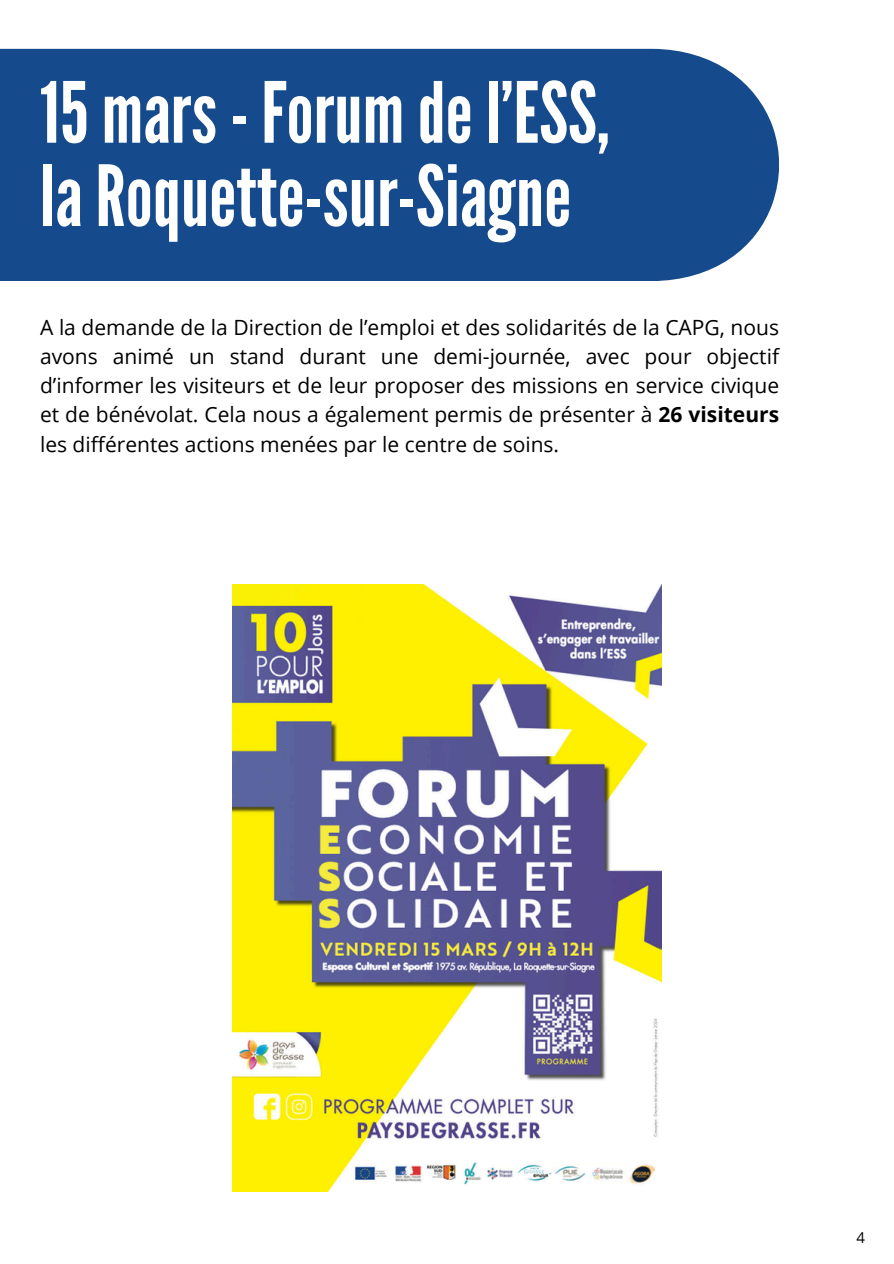
<style>
.page{position:relative;width:894px;height:1264px;background:#fff}
.page>*{position:absolute;margin:0;border:0;box-sizing:border-box;transform-origin:0 0}
.t1{font:84px/83.2px "League Gothic";color:#fff}
.t2{font:21px/29.2px "Open Sans";color:#000;text-align:justify}
.t3{font:15px "Open Sans";color:#000}
.s1{font-weight:700}
</style>
<div class="page">
<div style="left:0;top:49px;width:778px;height:232px;background:#154a8d"></div>
<img style="left:232px;top:584px;width:429px;height:607px">
<p class="t1" style="left:40px;top:73px;width:571px">15 mars- Forum del’ESS, laRoquette-sur-Siagne</p>
<h1 class="t2" style="left:40px;top:312px;width:740px">A la demande de la Direction de l’emploi et des solidarités de la CAPG, nous avons animé un stand durant une demi-journée, avec pour objectif d’informer les visiteurs et de leur proposer des missions en service civique et de bénévolat. Cela nous a également permis de présenter à <span class="s1">26 visiteurs </span>les différentes actions menées par le centre de soins.</h1>
<p class="t3" style="left:856px;top:1226px;width:10px">4</p>
</div>
